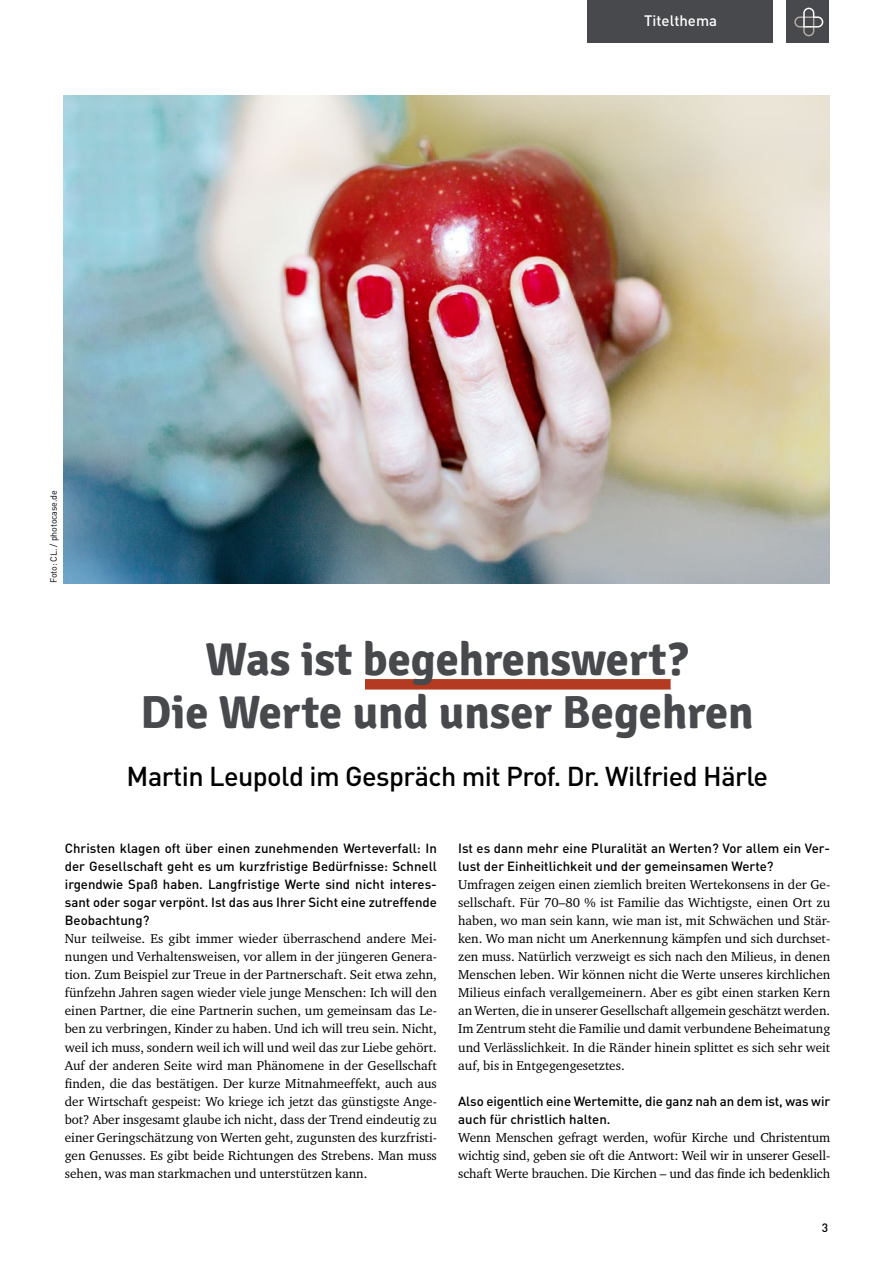
<style>
.page{position:relative;width:893px;height:1263px;background:#fff}
.page>*{position:absolute;margin:0;border:0;box-sizing:border-box;transform-origin:0 0}
.t1{font:700 46.5px/52.5px "Signika";color:#47494d;text-align:center}
.t2{font:500 27px "DIN";letter-spacing:-.02em;color:#000}
.t3{font:500 15px "DIN";color:#fff}
.t4{font:13.2px/18px "Charter ITC";color:#000;text-align:justify}
.t5{font:500 13.2px/18px "DIN";color:#000}
.t6{font:500 12px "DIN";color:#000}
.t7{font:9px "DIN";letter-spacing:-.015em;color:#000}
</style>
<div class="page">
<div style="left:365px;top:679px;width:306px;height:10px;background:#b43b21"></div>
<div style="left:588px;top:0;width:185px;height:43px;background:#47494d"></div>
<div style="left:787px;top:0;width:42px;height:43px;background:#47494d"></div>
<svg style="left:794px;top:8px;width:29px;height:28px"></svg>
<img style="left:64px;top:95px;width:765px;height:488px">
<p class="t3" style="left:644px;top:11px;width:74px">Titelthema</p>
<p class="t7" style="left:48px;top:583px;width:94px;rotate:-90deg">Foto: CL. / photocase.de</p>
<h1 class="t1" style="left:140px;top:634px;width:615px">Was ist begehrenswert?<br>Die Werte und unser Begehren</h1>
<h2 class="t2" style="left:127px;top:759px;width:643px">Martin Leupold im Gespräch mit Prof. Dr. Wilfried Härle</h2>
<p class="t5" style="left:65px;top:839px;width:374px;text-align:justify">Christen klagen oft über einen zunehmenden Werteverfall: In der Gesellschaft geht es um kurzfristige Bedürfnisse: Schnell irgendwie Spaß haben. Langfristige Werte sind nicht interes&shy;sant oder sogar verpönt. Ist das aus Ihrer Sicht eine zutreffende Beobachtung?</p>
<p class="t4" style="left:65px;top:929px;width:374px">Nur teilweise. Es gibt immer wieder überraschend andere Mei&shy;nungen und Verhaltensweisen, vor allem in der jüngeren Genera&shy;tion. Zum Beispiel zur Treue in der Partnerschaft. Seit etwa zehn, fünfzehn Jahren sagen wieder viele junge Menschen: Ich will den einen Partner, die eine Partnerin suchen, um gemeinsam das Le&shy;ben zu verbringen, Kinder zu haben. Und ich will treu sein. Nicht, weil ich muss, sondern weil ich will und weil das zur Liebe gehört.<br>Auf der anderen Seite wird man Phänomene in der Gesellschaft finden, die das bestätigen. Der kurze Mitnahmeeffekt, auch aus der Wirtschaft gespeist: Wo kriege ich jetzt das günstigste Ange&shy;bot? Aber insgesamt glaube ich nicht, dass der Trend eindeutig zu einer Geringschätzung von Werten geht, zugunsten des kurzfristi&shy;gen Genusses. Es gibt beide Richtungen des Strebens. Man muss sehen, was man starkmachen und unterstützen kann.</p>
<p class="t5" style="left:458px;top:839px;width:374px">Ist es dann mehr eine Pluralität an Werten? Vor allem ein Ver&shy;lust der Einheitlichkeit und der gemeinsamen Werte?</p>
<p class="t4" style="left:458px;top:875px;width:374px">Umfragen zeigen einen ziemlich breiten Wertekonsens in der Ge&shy;sellschaft. Für 70–80 % ist Familie das Wichtigste, einen Ort zu haben, wo man sein kann, wie man ist, mit Schwächen und Stär&shy;ken. Wo man nicht um Anerkennung kämpfen und sich durchset&shy;zen muss. Natürlich verzweigt es sich nach den Milieus, in denen Menschen leben. Wir können nicht die Werte unseres kirchlichen Milieus einfach verallgemeinern. Aber es gibt einen starken Kern an Werten, die in unserer Gesellschaft allgemein geschätzt werden.<br>Im Zentrum steht die Familie und damit verbundene Beheimatung und Verlässlichkeit. In die Ränder hinein splittet es sich sehr weit auf, bis in Entgegengesetztes.</p>
<p class="t5" style="left:458px;top:1091px;width:374px">Also eigentlich eine Wertemitte, die ganz nah an dem ist, was wir auch für christlich halten.</p>
<p class="t4" style="left:458px;top:1128px;width:374px">Wenn Menschen gefragt werden, wofür Kirche und Christentum wichtig sind, geben sie oft die Antwort: Weil wir in unserer Gesell&shy;schaft Werte brauchen. Die Kirchen – und das finde ich bedenklich</p>
<p class="t6" style="left:822px;top:1220px;width:8px">3</p>
</div>
